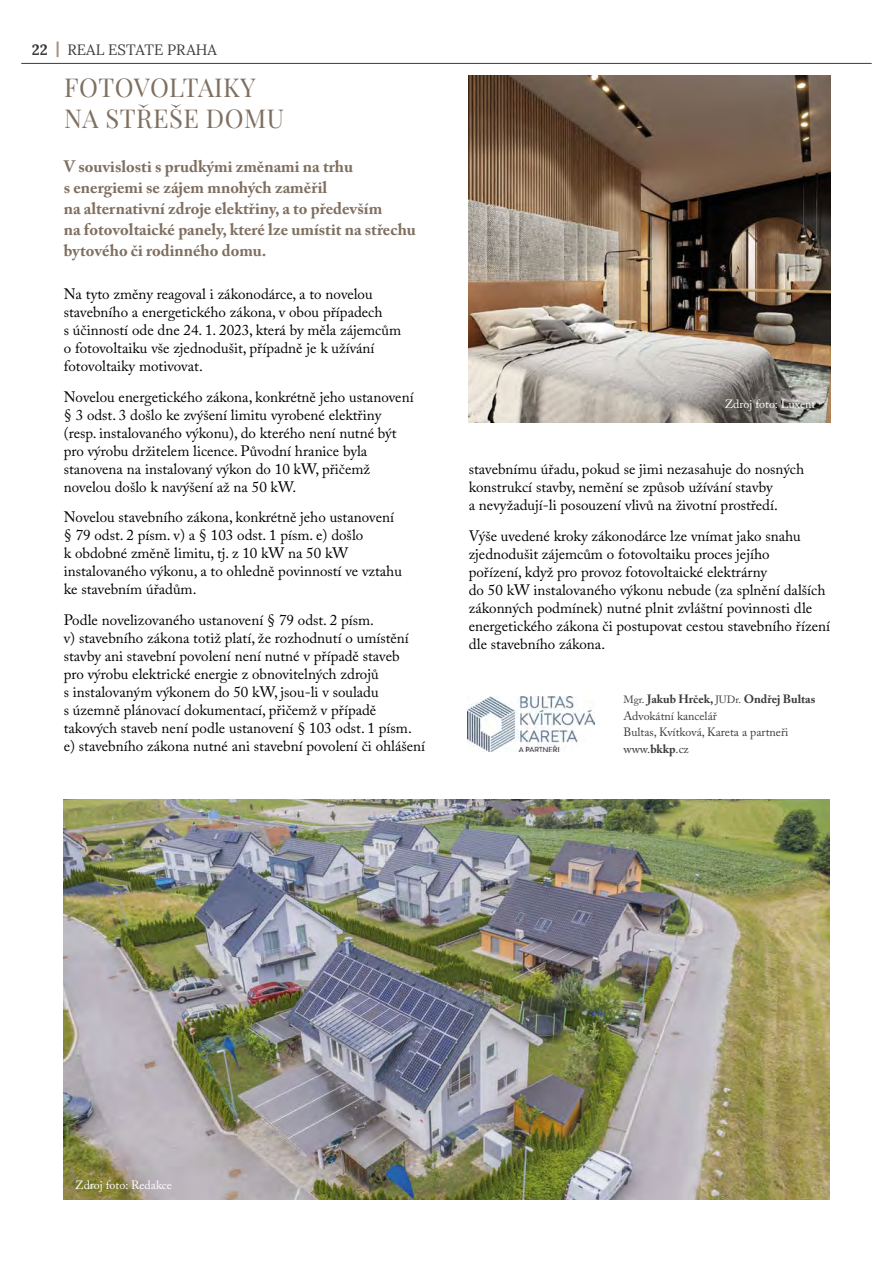
<style>
.page{position:relative;width:893px;height:1263px;background:#fff}
.page>*{position:absolute;margin:0;border:0;box-sizing:border-box;transform-origin:0 0}
.t1{font:25.5px/31.5px "Playfair Display";letter-spacing:.02em;color:#7e6f60}
.t2{font:700 16.5px/21px "Adobe Caslon Pro";color:#7e6f60}
.t3{font:15px/18px "Adobe Caslon Pro";color:#000}
.t4{font:15px "Lora";color:#3c3c3b}
.t5{font:12px/16.5px "Adobe Caslon Pro";color:#3c3c3b}
.t6{font:12px "Adobe Caslon Pro";color:#fff}
.s1{color:#a79582}
.s2{font-size:10.5px}
.s3{font-weight:700}
</style>
<div class="page">
<hr style="left:21px;top:63px;width:851px;height:1px;background:#3c3c3b">
<img style="left:469px;top:75px;width:361px;height:347px">
<img style="left:63px;top:799px;width:767px;height:400px">
<img style="left:468px;top:697px;width:126px;height:55px">
<p class="t4" style="left:32px;top:38px;width:187px">22 <span class="s1">|</span> REAL ESTATE PRAHA</p>
<h1 class="t1" style="left:64px;top:69px;width:221px">FOTOVOLTAIKY<br>NA STŘEŠE DOMU</h1>
<p class="t2" style="left:64px;top:156px;width:354px">V souvislosti s prudkými změnami na trhu<br>s energiemi se zájem mnohých zaměřil<br>na alternativní zdroje elektřiny, a to především<br>na fotovoltaické panely, které lze umístit na střechu bytového či rodinného domu.</p>
<p class="t3" style="left:64px;top:285px;width:339px">Na tyto změny reagoval i zákonodárce, a to novelou stavebního a energetického zákona, v obou případech<br>s účinností ode dne 24. 1. 2023, která by měla zájemcům o fotovoltaiku vše zjednodušit, případně je k užívání fotovoltaiky motivovat.</p>
<p class="t3" style="left:64px;top:387px;width:351px">Novelou energetického zákona, konkrétně jeho ustanovení § 3 odst. 3 došlo ke zvýšení limitu vyrobené elektřiny (resp. instalovaného výkonu), do kterého není nutné být pro výrobu držitelem licence. Původní hranice byla stanovena na instalovaný výkon do 10 kW, přičemž novelou došlo k navýšení až na 50 kW.</p>
<p class="t3" style="left:64px;top:508px;width:340px">Novelou stavebního zákona, konkrétně jeho ustanovení § 79 odst. 2 písm. v) a § 103 odst. 1 písm. e) došlo<br>k obdobné změně limitu, tj. z 10 kW na 50 kW instalovaného výkonu, a to ohledně povinností ve vztahu ke stavebním úřadům.</p>
<p class="t3" style="left:64px;top:611px;width:363px">Podle novelizovaného ustanovení § 79 odst. 2 písm.<br>v) stavebního zákona totiž platí, že rozhodnutí o umístění stavby ani stavební povolení není nutné v případě staveb<br>pro výrobu elektrické energie z obnovitelných zdrojů<br>s instalovaným výkonem do 50 kW, jsou-li v souladu<br>s územně plánovací dokumentací, přičemž v případě takových staveb není podle ustanovení § 103 odst. 1 písm. e) stavebního zákona nutné ani stavební povolení či ohlášení</p>
<p class="t6" style="left:725px;top:397px;width:92px">Zdroj foto: Luxent</p>
<p class="t3" style="left:469px;top:460px;width:337px">stavebnímu úřadu, pokud se jimi nezasahuje do nosných konstrukcí stavby, nemění se způsob užívání stavby<br>a nevyžadují-li posouzení vlivů na životní prostředí.</p>
<p class="t3" style="left:469px;top:527px;width:363px">Výše uvedené kroky zákonodárce lze vnímat jako snahu zjednodušit zájemcům o fotovoltaiku proces jejího<br>pořízení, když pro provoz fotovoltaické elektrárny<br>do 50 kW instalovaného výkonu nebude (za splnění dalších zákonných podmínek) nutné plnit zvláštní povinnosti dle energetického zákona či postupovat cestou stavebního řízení dle stavebního zákona.</p>
<p class="t5" style="left:623px;top:691px;width:193px"><span class="s2">Mgr.</span> <span class="s3">Jakub Hrček,</span> <span class="s2">JUDr.</span> <span class="s3">Ondřej Bultas<br></span>Advokátní kancelář<br>Bultas, Kvítková, Kareta a partneři www.<span class="s3">bkkp</span>.cz</p>
<p class="t6" style="left:75px;top:1178px;width:98px">Zdroj foto: Redakce</p>
</div>
